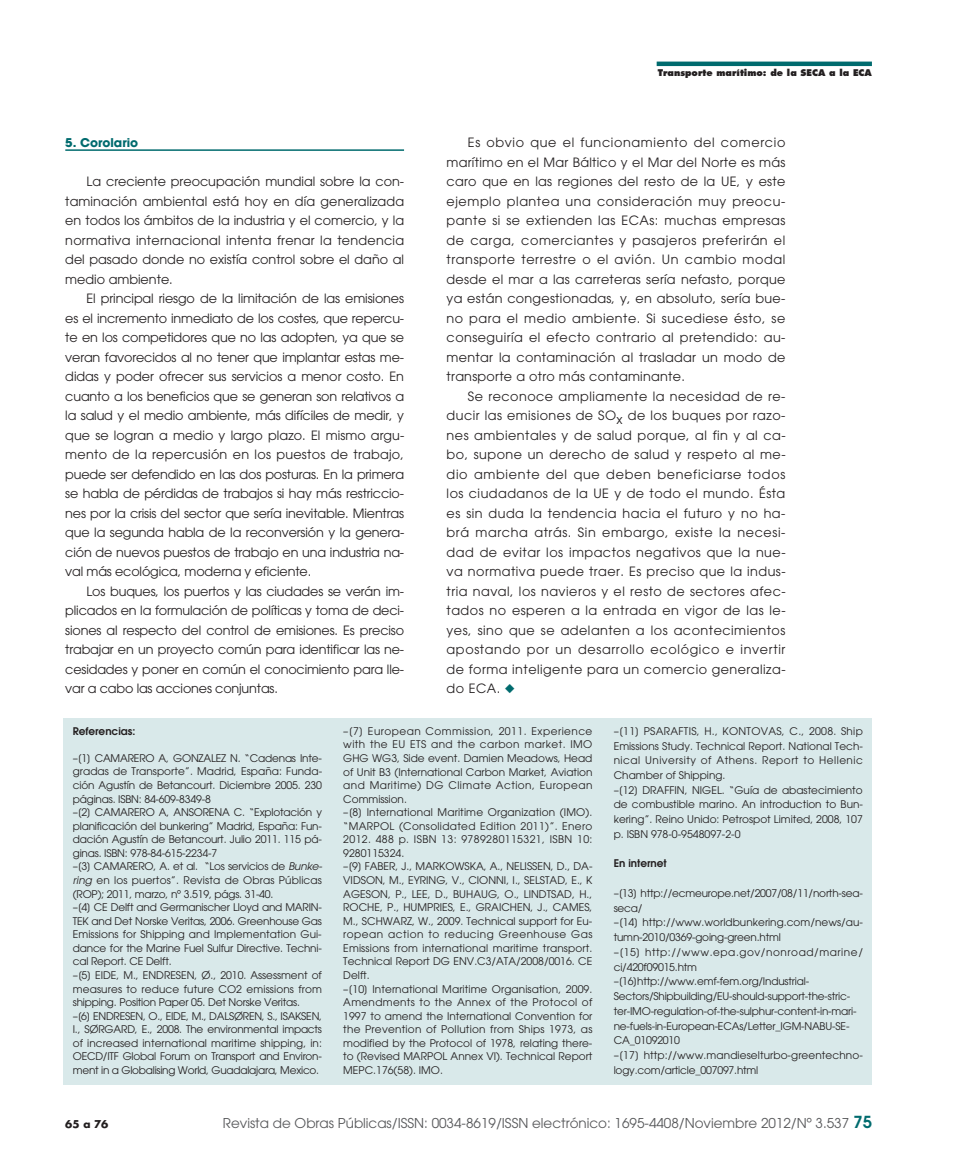
<style>
.page{position:relative;width:957px;height:1170px;background:#fff}
.page>*{position:absolute;margin:0;border:0;box-sizing:border-box;transform-origin:0 0}
.t1{font:13.5px "Avant Garde";color:#57585a}
.t2{font:12.75px/19.5px "Avant Garde";color:#231f20;text-align:justify}
.t3{font:700 12px "Avant Garde";color:#006b6e}
.t4{font:10.5px/13.5px "Avant Garde";color:#231f20}
.t5{font:600 10.5px "Avant Garde";color:#231f20}
.t6{font:700 10.5px "Futura";color:#231f20}
.t7{font:800 9px "Futura";color:#231f20}
.s1{color:#006b6e}
.s2{font-style:italic}
.s3{font-weight:600;font-size:16.5px;color:#006b6e}
</style>
<div class="page">
<hr style="left:65px;top:149px;width:339px;height:2px;background:#006b6e">
<hr style="left:656px;top:62px;width:216px;height:4px;background:#006b6e">
<div style="left:64px;top:718px;width:808px;height:366px;background:#d9e9ea"></div>
<p class="t3" style="left:65px;top:138px;width:74px">5. Corolario</p>
<p class="t2" style="left:65px;top:173px;width:340px;text-indent:21px">La creciente preocupación mundial sobre la con&shy;taminación ambiental está hoy en día generalizada en todos los ámbitos de la industria y el comercio, y la normativa internacional intenta frenar la tendencia del pasado donde no existía control sobre el daño al medio ambiente.</p>
<p class="t2" style="left:65px;top:290px;width:340px;text-indent:21px">El principal riesgo de la limitación de las emisiones es el incremento inmediato de los costes, que repercu&shy;te en los competidores que no las adopten, ya que se veran favorecidos al no tener que implantar estas me&shy;didas y poder ofrecer sus servicios a menor costo. En cuanto a los beneficios que se generan son relativos a la salud y el medio ambiente, más difíciles de medir, y que se logran a medio y largo plazo. El mismo argu&shy;mento de la repercusión en los puestos de trabajo, puede ser defendido en las dos posturas. En la primera se habla de pérdidas de trabajos si hay más restriccio&shy;nes por la crisis del sector que sería inevitable. Mientras que la segunda habla de la reconversión y la genera&shy;ción de nuevos puestos de trabajo en una industria na&shy;val más ecológica, moderna y eficiente.</p>
<p class="t2" style="left:65px;top:582px;width:340px;text-indent:21px">Los buques, los puertos y las ciudades se verán im&shy;plicados en la formulación de políticas y toma de deci&shy;siones al respecto del control de emisiones. Es preciso trabajar en un proyecto común para identificar las ne&shy;cesidades y poner en común el conocimiento para lle&shy;var a cabo las acciones conjuntas.</p>
<p class="t7" style="left:658px;top:69px;width:216px">Transporte marítimo: de la SECA a la ECA</p>
<p class="t2" style="left:446px;top:134px;width:340px;text-indent:21px">Es obvio que el funcionamiento del comercio marítimo en el Mar Báltico y el Mar del Norte es más caro que en las regiones del resto de la UE, y este ejemplo plantea una consideración muy preocu&shy;pante si se extienden las ECAs: muchas empresas de carga, comerciantes y pasajeros preferirán el transporte terrestre o el avión. Un cambio modal desde el mar a las carreteras sería nefasto, porque ya están congestionadas, y, en absoluto, sería bue&shy;no para el medio ambiente. Si sucediese ésto, se conseguiría el efecto contrario al pretendido: au&shy;mentar la contaminación al trasladar un modo de transporte a otro más contaminante.</p>
<p class="t2" style="left:446px;top:387px;width:340px;text-indent:21px">Se reconoce ampliamente la necesidad de re&shy;ducir las emisiones de SOx de los buques por razo&shy;nes ambientales y de salud porque, al fin y al ca&shy;bo, supone un derecho de salud y respeto al me&shy;dio ambiente del que deben beneficiarse todos los ciudadanos de la UE y de todo el mundo. Ésta es sin duda la tendencia hacia el futuro y no ha&shy;brá marcha atrás. Sin embargo, existe la necesi&shy;dad de evitar los impactos negativos que la nue&shy;va normativa puede traer. Es preciso que la indus&shy;tria naval, los navieros y el resto de sectores afec&shy;tados no esperen a la entrada en vigor de las le&shy;yes, sino que se adelanten a los acontecimientos apostando por un desarrollo ecológico e invertir de forma inteligente para un comercio generaliza&shy;do ECA. <span class="s1">◆</span></p>
<p class="t5" style="left:73px;top:727px;width:64px">Referencias:</p>
<p class="t4" style="left:73px;top:752px;width:251px">–[1] CAMARERO A, GONZALEZ N. “Cadenas Inte&shy;gradas de Transporte”. Madrid, España: Funda&shy;ción Agustín de Betancourt. Diciembre 2005. 230 páginas. ISBN: 84-609-8349-8<br>–[2] CAMARERO A, ANSORENA C. “Explotación y planificación del bunkering” Madrid, España: Fun&shy;dación Agustín de Betancourt. Julio 2011. 115 pá&shy;ginas. ISBN: 978-84-615-2234-7<br>–[3] CAMARERO, A. et al. “Los servicios de <span class="s2">Bunke&shy;ring</span> en los puertos”. Revista de Obras Públicas (ROP); 2011, marzo, nº 3.519, págs. 31-40.<br>–[4] CE Delft and Germanischer Lloyd and MARIN-TEK and Det Norske Veritas, 2006. Greenhouse Gas Emissions for Shipping and Implementation Gui&shy;dance for the Marine Fuel Sulfur Directive. Techni&shy;cal Report. CE Delft.<br>–[5] EIDE, M., ENDRESEN, Ø., 2010. Assessment of measures to reduce future CO2 emissions from shipping. Position Paper 05. Det Norske Veritas.<br>–[6] ENDRESEN, O., EIDE, M., DALSØREN, S., ISAKSEN, I., SØRGARD, E., 2008. The environmental impacts of increased international maritime shipping, in:<br>OECD/ITF Global Forum on Transport and Environ&shy;ment in a Globalising World, Guadalajara, Mexico.</p>
<p class="t4" style="left:343px;top:725px;width:251px">–[7] European Commission, 2011. Experience with the EU ETS and the carbon market. IMO GHG WG3, Side event. Damien Meadows, Head of Unit B3 (International Carbon Market, Aviation and Maritime) DG Climate Action, European Commission.<br>–[8] International Maritime Organization (IMO). “MARPOL (Consolidated Edition 2011)”. Enero 2012. 488 p. ISBN 13: 9789280115321, ISBN 10:<br>9280115324.<br>–[9] FABER, J., MARKOWSKA, A., NELISSEN, D., DA-VIDSON, M., EYRING, V., CIONNI, I., SELSTAD, E., K AGESON, P., LEE, D., BUHAUG, O., LINDTSAD, H., ROCHE, P., HUMPRIES, E., GRAICHEN, J., CAMES, M., SCHWARZ, W., 2009. Technical support for Eu&shy;ropean action to reducing Greenhouse Gas Emissions from international maritime transport.<br>Technical Report DG ENV.C3/ATA/2008/0016. CE Delft.<br>–[10] International Maritime Organisation, 2009.<br>Amendments to the Annex of the Protocol of 1997 to amend the International Convention for the Prevention of Pollution from Ships 1973, as modified by the Protocol of 1978, relating there&shy;to (Revised MARPOL Annex VI). Technical Report MEPC.176(58). IMO.</p>
<p class="t4" style="left:614px;top:724px;width:251px;line-height:14.7px">–[11] PSARAFTIS, H., KONTOVAS, C., 2008. Ship Emissions Study. Technical Report. National Tech&shy;nical University of Athens. Report to Hellenic Chamber of Shipping.<br>–[12] DRAFFIN, NIGEL. “Guía de abastecimiento de combustible marino. An introduction to Bun&shy;kering”. Reino Unido: Petrospot Limited, 2008, 107 p. ISBN 978-0-9548097-2-0</p>
<p class="t5" style="left:614px;top:859px;width:54px">En internet</p>
<p class="t4" style="left:614px;top:886px;width:251px;line-height:14.7px">–[13] http://ecmeurope.net/2007/08/11/north-sea&shy;seca/<br>–[14] http://www.worldbunkering.com/news/au&shy;tumn-2010/0369-going-green.html<br>–[15] http://www.epa.gov/nonroad/marine/ ci/420f09015.htm –[16]http://www.emf-fem.org/Industrial-Sectors/Shipbuilding/EU-should-support-the-stric&shy;ter-IMO-regulation-of-the-sulphur-content-in-mari&shy;ne-fuels-in-European-ECAs/Letter_IGM-NABU-SE-CA_01092010<br>–[17] http://www.mandieselturbo-greentechno&shy;logy.com/article_007097.html</p>
<p class="t6" style="left:65px;top:1118px;width:45px">65 a 76</p>
<p class="t1" style="left:223px;top:1117px;width:650px">Revista de Obras Públicas/ISSN: 0034-8619/ISSN electrónico: 1695-4408/Noviembre 2012/Nº 3.537 <span class="s3">75</span></p>
</div>
